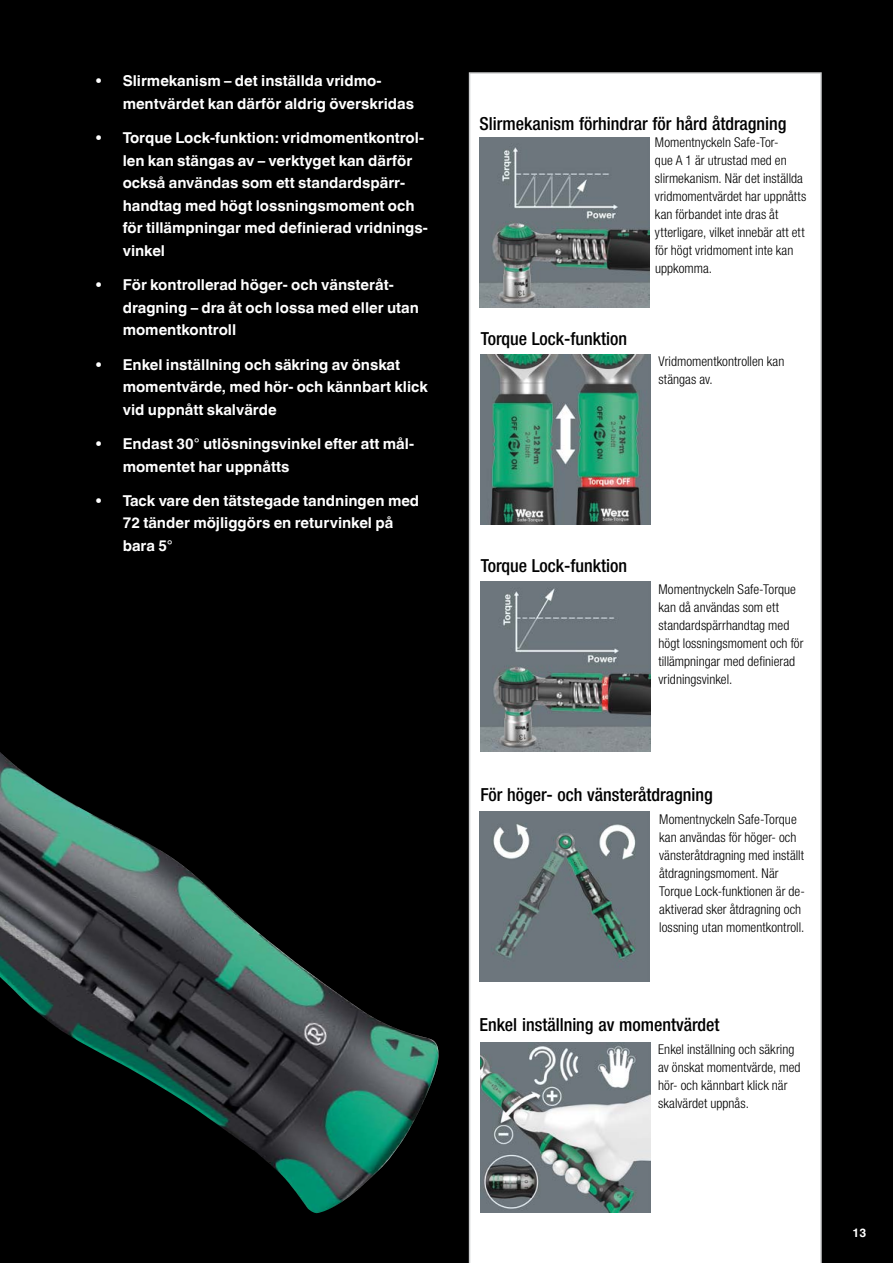
<style>
.page{position:relative;width:893px;height:1263px;background:#000}
.page>*{position:absolute;margin:0;border:0;box-sizing:border-box;transform-origin:0 0}
.t1{font:500 condensed 18px "Helvetica Neue LTW1 G";color:#000}
.t2{font:700 15px/22.5px "Helvetica World";color:#fff}
.t3{font:300 condensed 13.5px/18px "Helvetica Neue LTW1 G";letter-spacing:.005em;color:#000}
.t4{font:700 12px "Helvetica World";color:#fff}
</style>
<div class="page">
<div style="left:469px;top:72px;width:353px;height:1191px;background:#fff"></div>
<img style="left:0;top:752px;width:439px;height:461px">
<img style="left:480px;top:138px;width:170px;height:170px">
<img style="left:480px;top:581px;width:170px;height:170px">
<img style="left:480px;top:354px;width:170px;height:170px">
<img style="left:480px;top:812px;width:170px;height:170px">
<img style="left:480px;top:1042px;width:170px;height:170px">
<p class="t2" style="left:123px;top:70px;width:293px;text-indent:-27px">• Slirmekanism – det inställda vridmo&shy;mentvärdet kan därför aldrig överskridas</p>
<p class="t2" style="left:123px;top:127px;width:307px;text-indent:-27px">• Torque Lock-funktion: vridmomentkontrol&shy;len kan stängas av – verktyget kan därför också användas som ett standardspärr&shy;handtag med högt lossningsmoment och för tillämpningar med definierad vridnings&shy;vinkel</p>
<p class="t2" style="left:123px;top:274px;width:298px;text-indent:-27px">• För kontrollerad höger- och vänsteråt&shy;dragning – dra åt och lossa med eller utan momentkontroll</p>
<p class="t2" style="left:123px;top:353px;width:307px;text-indent:-27px">• Enkel inställning och säkring av önskat momentvärde, med hör- och kännbart klick vid uppnått skalvärde</p>
<p class="t2" style="left:123px;top:433px;width:293px;text-indent:-27px">• Endast 30° utlösningsvinkel efter att mål&shy;momentet har uppnåtts</p>
<p class="t2" style="left:123px;top:489px;width:298px;text-indent:-27px">• Tack vare den tätstegade tandningen med<br>72 tänder möjliggörs en returvinkel på bara 5°</p>
<h1 class="t1" style="left:480px;top:113px;width:309px">Slirmekanism förhindrar för hård åtdragning</h1>
<p class="t3" style="left:655px;top:134px;width:153px">Momentnyckeln Safe-Tor-<br>que A 1 är utrustad med en slirmekanism. När det inställda vridmomentvärdet har uppnåtts kan förbandet inte dras åt ytterligare, vilket innebär att ett för högt vridmoment inte kan uppkomma.</p>
<h1 class="t1" style="left:481px;top:328px;width:148px">Torque Lock-funktion</h1>
<p class="t3" style="left:658px;top:352px;width:127px">Vridmomentkontrollen kan stängas av.</p>
<h1 class="t1" style="left:481px;top:554px;width:148px">Torque Lock-funktion</h1>
<p class="t3" style="left:658px;top:580px;width:147px">Momentnyckeln Safe-Torque kan då användas som ett standardspärrhandtag med högt lossningsmoment och för tillämpningar med definierad vridningsvinkel.</p>
<h1 class="t1" style="left:480px;top:783px;width:234px">För höger- och vänsteråtdragning</h1>
<p class="t3" style="left:659px;top:810px;width:147px">Momentnyckeln Safe-Torque kan användas för höger- och vänsteråtdragning med inställt åtdragningsmoment. När<br>Torque Lock-funktionen är de&shy;aktiverad sker åtdragning och lossning utan momentkontroll.</p>
<h1 class="t1" style="left:480px;top:1013px;width:242px">Enkel inställning av momentvärdet</h1>
<p class="t3" style="left:658px;top:1040px;width:144px">Enkel inställning och säkring av önskat momentvärde, med hör- och kännbart klick när skalvärdet uppnås.</p>
<p class="t4" style="left:853px;top:1225px;width:15px">13</p>
</div>
